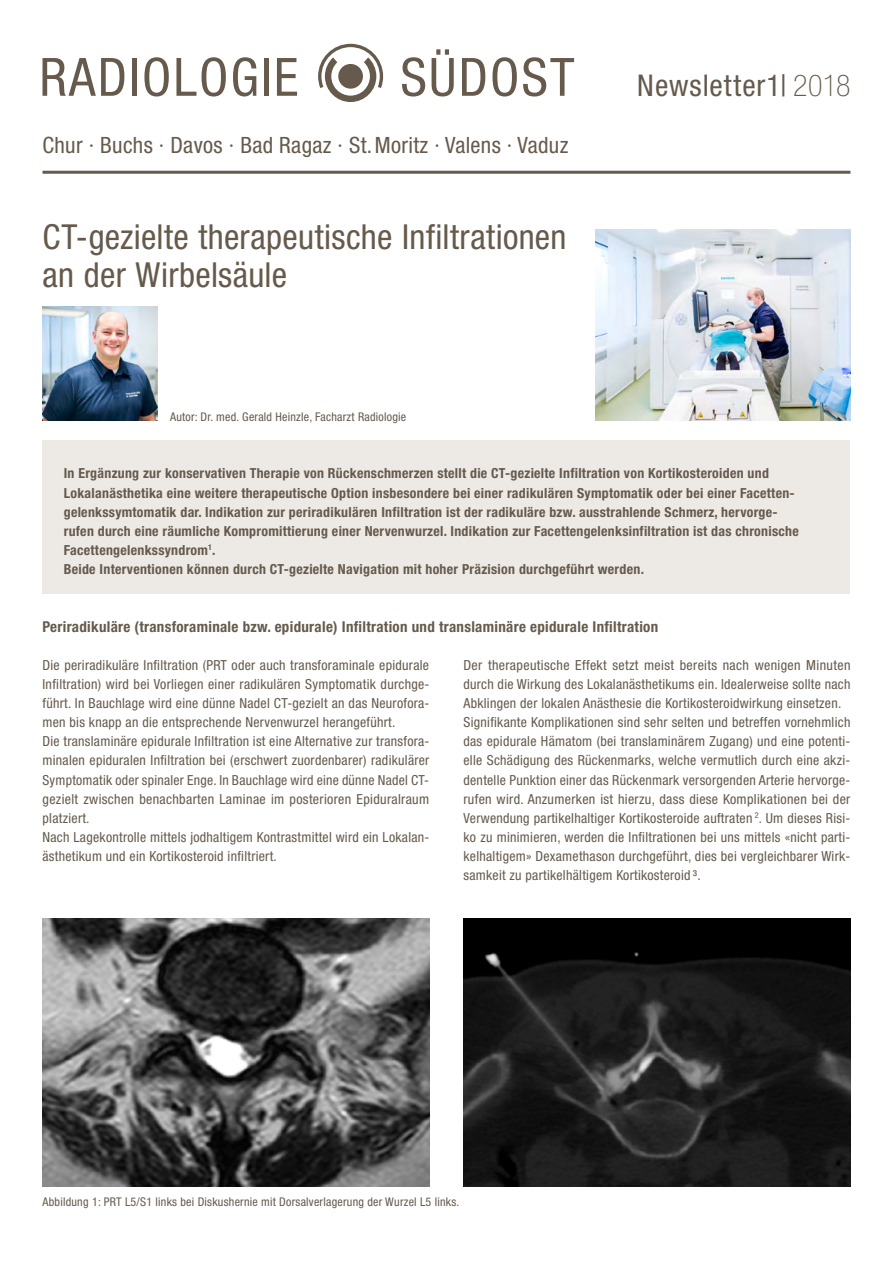
<style>
.page{position:relative;width:893px;height:1263px;background:#fff}
.page>*{position:absolute;margin:0;border:0;box-sizing:border-box;transform-origin:0 0}
.t1{font:condensed 34.5px/38.2px "Helvetica Neue LT Std";letter-spacing:.01em;color:#655a4c}
.t2{font:condensed 30px "Helvetica Neue LT Std";letter-spacing:.035em;color:#655a4c}
.t3{font:condensed 22.5px "Helvetica Neue LT Std";letter-spacing:.015em;color:#655a4c}
.t4{font:700 condensed 15px "Helvetica Neue LT Std";letter-spacing:.02em;color:#655a4c}
.t5{font:condensed 13.8px/19.2px "Helvetica Neue LT Std";letter-spacing:.02em;color:#655a4c}
.t6{font:700 condensed 13.8px/19.2px "Helvetica Neue LT Std";letter-spacing:.02em;color:#655a4c}
.t7{font:condensed 12px "Helvetica Neue LT Std";letter-spacing:.02em;color:#655a4c}
.s1{font-weight:100}
</style>
<div class="page">
<div style="left:43px;top:440px;width:807px;height:153px;background:#ede9e5"></div>
<img style="left:595px;top:230px;width:255px;height:191px">
<img style="left:43px;top:306px;width:114px;height:115px">
<img style="left:463px;top:918px;width:387px;height:268px">
<img style="left:43px;top:918px;width:386px;height:268px">
<svg style="left:318px;top:44px;width:65px;height:58px"></svg>
<svg style="left:43px;top:58px;width:81px;height:38px"></svg>
<div style="left:132px;top:58px;width:5px;height:38px;background:#655a4c"></div>
<svg style="left:144px;top:57px;width:25px;height:40px"></svg>
<svg style="left:176px;top:58px;width:20px;height:38px"></svg>
<svg style="left:202px;top:57px;width:24px;height:40px"></svg>
<svg style="left:233px;top:57px;width:23px;height:40px"></svg>
<div style="left:264px;top:58px;width:5px;height:38px;background:#655a4c"></div>
<svg style="left:277px;top:58px;width:20px;height:38px"></svg>
<svg style="left:402px;top:57px;width:23px;height:40px"></svg>
<svg style="left:432px;top:49px;width:22px;height:47px"></svg>
<svg style="left:462px;top:58px;width:23px;height:38px"></svg>
<svg style="left:492px;top:57px;width:25px;height:40px"></svg>
<svg style="left:523px;top:57px;width:51px;height:40px"></svg>
<hr style="left:43px;top:171px;width:807px;height:3px;background:#655a4c">
<h3 class="t3" style="left:43px;top:132px;width:527px">Chur · Buchs · Davos · Bad Ragaz · St.Moritz · Valens · Vaduz</h3>
<h1 class="t1" style="left:43px;top:217px;width:525px">CT-gezielte therapeutische Infiltrationen an der Wirbelsäule</h1>
<p class="t7" style="left:170px;top:410px;width:238px">Autor: Dr. med. Gerald Heinzle, Facharzt Radiologie</p>
<h2 class="t2" style="left:637px;top:68px;width:215px">Newsletter1| <span class="s1">2018</span></h2>
<p class="t6" style="left:64px;top:464px;width:737px">In Ergänzung zur konservativen Therapie von Rückenschmerzen stellt die CT-gezielte Infiltration von Kortikosteroiden und Lokalanästhetika eine weitere therapeutische Option insbesondere bei einer radikulären Symptomatik oder bei einer Facetten&shy;gelenkssymtomatik dar. Indikation zur periradikulären Infiltration ist der radikuläre bzw. ausstrahlende Schmerz, hervorge&shy;rufen durch eine räumliche Kompromittierung einer Nervenwurzel. Indikation zur Facettengelenksinfiltration ist das chronische Facettengelenkssyndrom<sup>1</sup>.<br>Beide Interventionen können durch CT-gezielte Navigation mit hoher Präzision durchgeführt werden.</p>
<p class="t4" style="left:43px;top:617px;width:617px">Periradikuläre (transforaminale bzw. epidurale) Infiltration und translaminäre epidurale Infiltration</p>
<p class="t5" style="left:43px;top:655px;width:388px">Die periradikuläre Infiltration (PRT oder auch transforaminale epidurale Infiltration) wird bei Vorliegen einer radikulären Symptomatik durchge&shy;führt. In Bauchlage wird eine dünne Nadel CT-gezielt an das Neurofora&shy;men bis knapp an die entsprechende Nervenwurzel herangeführt.<br>Die translaminäre epidurale Infiltration ist eine Alternative zur transfora&shy;minalen epiduralen Infiltration bei (erschwert zuordenbarer) radikulärer Symptomatik oder spinaler Enge. In Bauchlage wird eine dünne Nadel CT&shy;gezielt zwischen benachbarten Laminae im posterioren Epiduralraum platziert.<br>Nach Lagekontrolle mittels jodhaltigem Kontrastmittel wird ein Lokalan&shy;ästhetikum und ein Kortikosteroid infiltriert.</p>
<p class="t5" style="left:463px;top:655px;width:388px">Der therapeutische Effekt setzt meist bereits nach wenigen Minuten durch die Wirkung des Lokalanästhetikums ein. Idealerweise sollte nach Abklingen der lokalen Anästhesie die Kortikosteroidwirkung einsetzen.<br>Signifikante Komplikationen sind sehr selten und betreffen vornehmlich das epidurale Hämatom (bei translaminärem Zugang) und eine potenti&shy;elle Schädigung des Rückenmarks, welche vermutlich durch eine akzi&shy;dentelle Punktion einer das Rückenmark versorgenden Arterie hervorge&shy;rufen wird. Anzumerken ist hierzu, dass diese Komplikationen bei der Verwendung partikelhaltiger Kortikosteroide auftraten <sup>2</sup>. Um dieses Risi&shy;ko zu minimieren, werden die Infiltrationen bei uns mittels «nicht parti&shy;kelhaltigem» Dexamethason durchgeführt, dies bei vergleichbarer Wirk&shy;samkeit zu partikelhältigem Kortikosteroid ³.</p>
<p class="t7" style="left:43px;top:1194px;width:418px">Abbildung 1: PRT L5/S1 links bei Diskushernie mit Dorsalverlagerung der Wurzel L5 links.</p>
</div>
